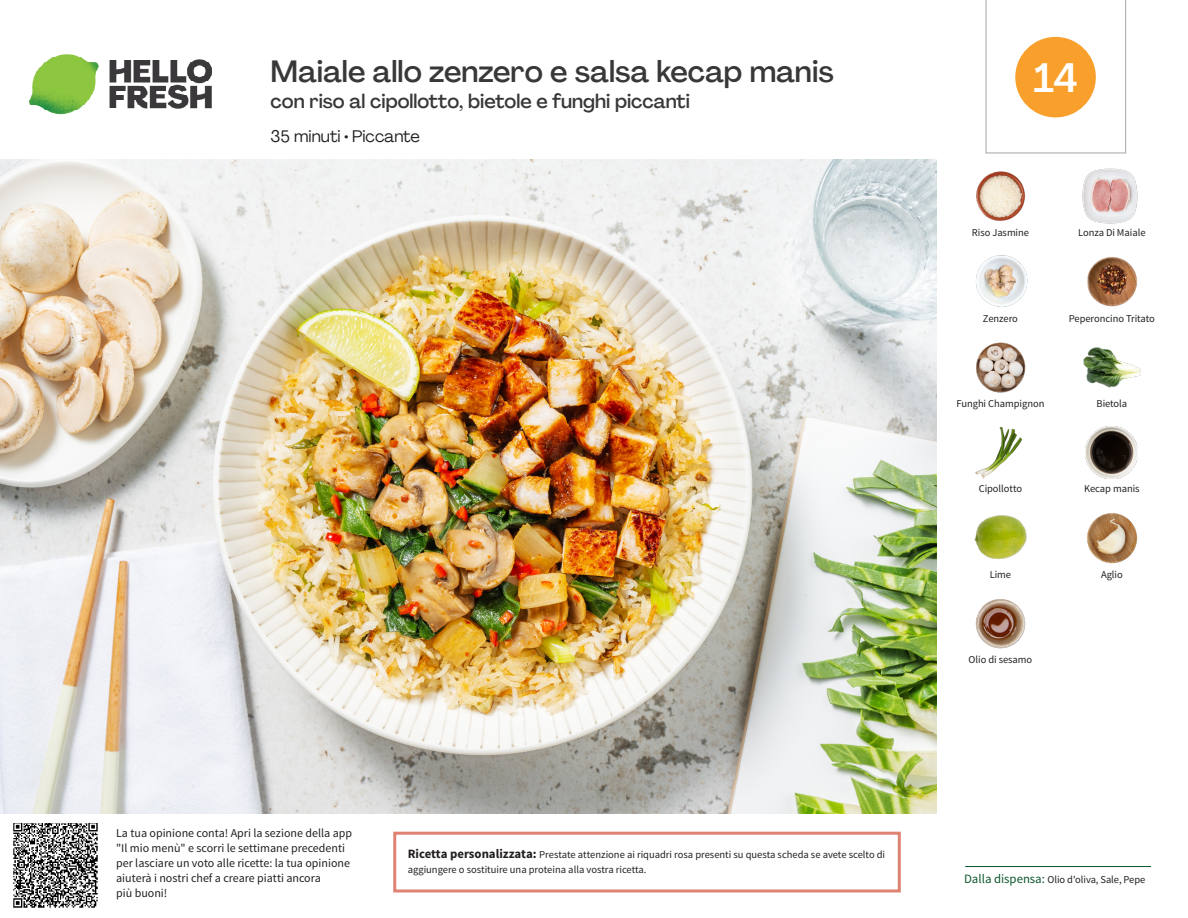
<style>
.page{position:relative;width:1188px;height:918px;background:#fff}
.page>*{position:absolute;margin:0;border:0;box-sizing:border-box;transform-origin:0 0}
._24_Recipe_Nr_Bag{font:500 40.5px "Agrandir";color:#fff}
._15_Titel_UK{font:500 30px "Agrandir";color:#383839}
._15_Titel_UK-2{font:500 19.5px "Agrandir";color:#383839}
._02_Box_Type{font:16.5px "Agrandir";color:#231f20}
._06_Before_Start{font:12px/15px "Source Sans Pro";color:#231f20}
.STEP_Text_IT{font:10.5px/15px "Source Sans Pro";color:#231f20}
._18_FRONT_ingredient{font:10.5px "Source Sans Pro";letter-spacing:-.005em;color:#231f20}
.t1{font:10.5px "Source Sans Variable";letter-spacing:-.005em;color:#231f20}
.s1{font-weight:700;font-size:12.75px}
.s2{font-family:"Source Sans Pro";font-size:12.75px;color:#0e572c}
</style>
<div class="page">
<img style="left:30px;top:54px;width:181px;height:61px">
<hr style="left:965px;top:866px;width:186px;height:1px;background:#0e572c">
<img style="left:0;top:159px;width:936px;height:655px">
<img style="left:976px;top:171px;width:49px;height:50px">
<img style="left:1082px;top:168px;width:56px;height:56px">
<img style="left:1087px;top:257px;width:50px;height:50px">
<img style="left:976px;top:255px;width:52px;height:52px">
<img style="left:1083px;top:347px;width:58px;height:41px">
<img style="left:976px;top:342px;width:50px;height:51px">
<img style="left:1086px;top:427px;width:52px;height:51px">
<img style="left:975px;top:427px;width:48px;height:52px">
<img style="left:1087px;top:513px;width:51px;height:51px">
<img style="left:974px;top:515px;width:53px;height:44px">
<img style="left:975px;top:599px;width:51px;height:50px">
<img style="left:14px;top:824px;width:84px;height:84px">
<div style="left:393px;top:832px;width:508px;height:60px;border:3px solid #df8272"></div>
<svg style="left:985px;top:0;width:141px;height:154px"></svg>
<p class="_15_Titel_UK" style="left:271px;top:53px;width:565px">Maiale allo zenzero e salsa kecap manis</p>
<p class="_15_Titel_UK-2" style="left:271px;top:89px;width:421px">con riso al cipollotto, bietole e funghi piccanti</p>
<p class="_02_Box_Type" style="left:271px;top:126px;width:151px">35 minuti • Piccante</p>
<p class="_06_Before_Start" style="left:116px;top:826px;width:237px">La tua opinione conta! Apri la sezione della app "Il mio menù" e scorri le settimane precedenti per lasciare un voto alle ricette: la tua opinione aiuterà i nostri chef a creare piatti ancora<br>più buoni!</p>
<p class="STEP_Text_IT" style="left:408px;top:847px;width:479px"><span class="s1">Ricetta personalizzata:</span> Prestate attenzione ai riquadri rosa presenti su questa scheda se avete scelto di aggiungere o sostituire una proteina alla vostra ricetta.</p>
<p class="_24_Recipe_Nr_Bag" style="left:1033px;top:53px;width:46px">14</p>
<p class="_18_FRONT_ingredient" style="left:972px;top:226px;width:59px">Riso Jasmine</p>
<p class="_18_FRONT_ingredient" style="left:1078px;top:226px;width:69px">Lonza Di Maiale</p>
<p class="_18_FRONT_ingredient" style="left:983px;top:312px;width:36px">Zenzero</p>
<p class="_18_FRONT_ingredient" style="left:1069px;top:312px;width:88px">Peperoncino Tritato</p>
<p class="_18_FRONT_ingredient" style="left:956px;top:397px;width:89px">Funghi Champignon</p>
<p class="_18_FRONT_ingredient" style="left:1097px;top:397px;width:32px">Bietola</p>
<p class="_18_FRONT_ingredient" style="left:979px;top:482px;width:45px">Cipollotto</p>
<p class="_18_FRONT_ingredient" style="left:1084px;top:482px;width:57px">Kecap manis</p>
<p class="_18_FRONT_ingredient" style="left:990px;top:568px;width:23px">Lime</p>
<p class="_18_FRONT_ingredient" style="left:1101px;top:568px;width:23px">Aglio</p>
<p class="_18_FRONT_ingredient" style="left:969px;top:653px;width:65px">Olio di sesamo</p>
<p class="t1" style="left:964px;top:873px;width:183px"><span class="s2">Dalla dispensa:</span> Olio d'oliva, Sale, Pepe</p>
</div>
